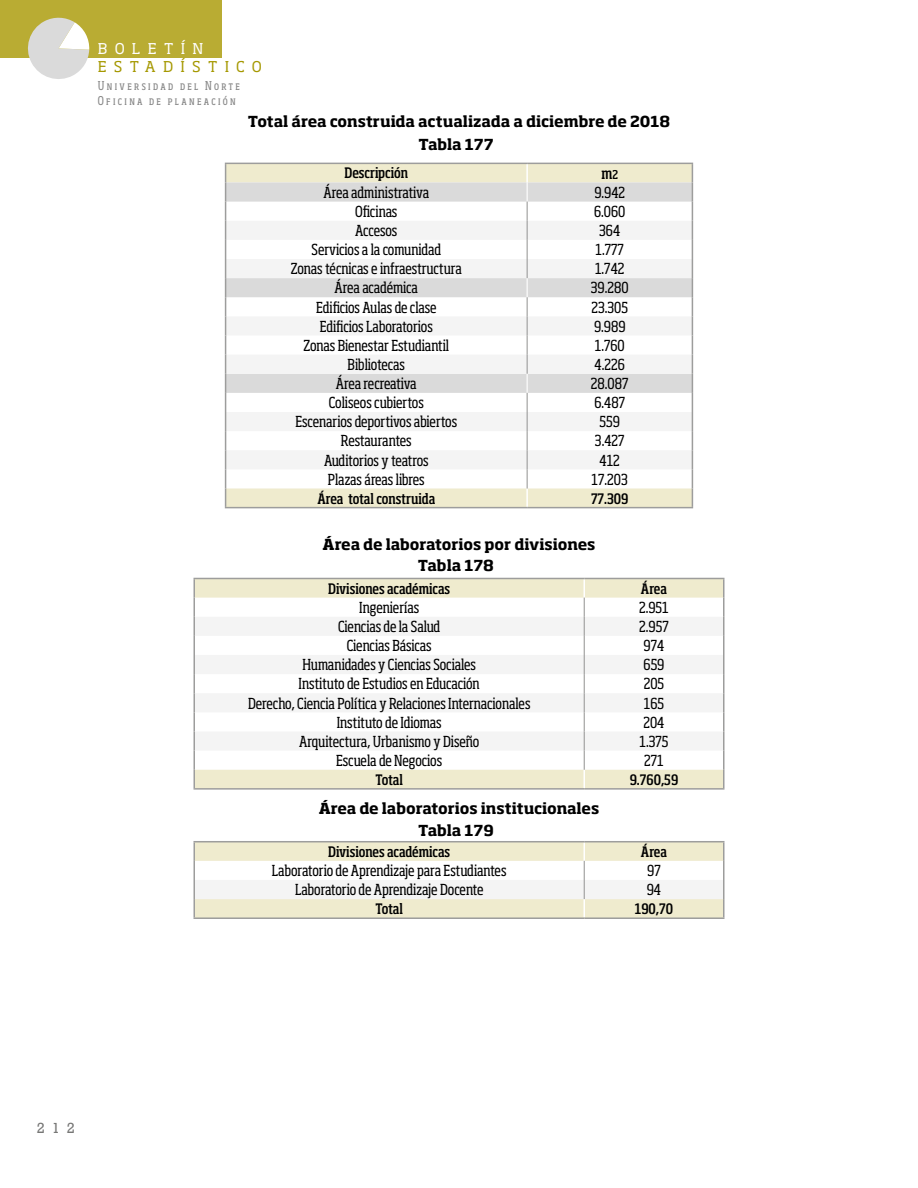
<style>
.page{position:relative;width:918px;height:1188px;background:#fff}
.page>*{position:absolute;margin:0;border:0;box-sizing:border-box;transform-origin:0 0}
.t1{font:condensed 15px "Soho Std";color:#000}
.t2{font:700 15px "Soho Std";letter-spacing:-.005em;color:#000}
.t3{font:condensed 15px "Soho Std";letter-spacing:-.02em;color:#000}
.t4{font:15px "Rockwell";color:#777776}
.t5{font:500 condensed 15px "Soho Std";color:#000}
.t6{font:14.7px "Soho Std";letter-spacing:.485em;color:#a59800}
.t7{font:14.7px "Soho Std";letter-spacing:.5em;color:#fff}
.t8{font:500 condensed 14.25px "Soho Std";letter-spacing:-.005em;color:#000}
.t9{font:condensed 12px/14.4px "Soho Std";letter-spacing:.195em;color:#878787}
.s1{font-size:12px}
</style>
<div class="page">
<div style="left:0;top:0;width:222px;height:58px;background:#b9ac33"></div>
<svg style="left:27px;top:17px;width:62px;height:62px"></svg>
<svg style="left:226px;top:164px;width:466px;height:343px;fill:#efebce"></svg>
<svg style="left:226px;top:182px;width:466px;height:39px"></svg>
<svg style="left:226px;top:221px;width:466px;height:248px;fill:#f4f4f4"></svg>
<svg style="left:526px;top:164px;width:2px;height:343px"></svg>
<hr style="left:225px;top:163px;width:302px;height:1px;background:#9d9d9c">
<hr style="left:527px;top:163px;width:166px;height:1px;background:#9d9d9c">
<svg style="left:225px;top:164px;width:1px;height:343px"></svg>
<svg style="left:692px;top:164px;width:1px;height:343px"></svg>
<hr style="left:225px;top:507px;width:302px;height:1px;background:#9d9d9c">
<hr style="left:527px;top:507px;width:166px;height:1px;background:#9d9d9c">
<svg style="left:195px;top:579px;width:528px;height:209px"></svg>
<svg style="left:195px;top:617px;width:528px;height:134px;fill:#f4f4f4"></svg>
<svg style="left:584px;top:579px;width:1px;height:209px"></svg>
<hr style="left:194px;top:578px;width:390px;height:1px;background:#9d9d9c">
<hr style="left:584px;top:578px;width:140px;height:1px;background:#9d9d9c">
<svg style="left:194px;top:579px;width:1px;height:209px"></svg>
<svg style="left:723px;top:579px;width:1px;height:209px"></svg>
<hr style="left:194px;top:788px;width:390px;height:2px;background:#9d9d9c">
<hr style="left:584px;top:788px;width:140px;height:2px;background:#9d9d9c">
<hr style="left:194px;top:841px;width:390px;height:1px;background:#9d9d9c">
<hr style="left:584px;top:841px;width:140px;height:1px;background:#9d9d9c">
<svg style="left:194px;top:842px;width:530px;height:75px"></svg>
<hr style="left:194px;top:917px;width:390px;height:2px;background:#9d9d9c">
<hr style="left:584px;top:917px;width:140px;height:2px;background:#9d9d9c">
<p class="t7" style="left:98px;top:40px;width:107px">BOLETÍN</p>
<p class="t6" style="left:98px;top:57px;width:166px">ESTADÍSTICO</p>
<p class="t9" style="left:98px;top:79px;width:144px">Universidad del Norte<br>Oficina de planeación</p>
<p class="t2" style="left:248px;top:111px;width:424px">Total área construida actualizada a diciembre de 2018</p>
<p class="t2" style="left:418px;top:135px;width:77px">Tabla 177</p>
<p class="t8" style="left:345px;top:164px;width:65px">Descripción</p>
<p class="t5" style="left:601px;top:164px;width:18px">m<span class="s1">2</span></p>
<p class="t1" style="left:324px;top:183px;width:107px">Área administrativa</p>
<p class="t1" style="left:594px;top:183px;width:32px">9.942</p>
<p class="t1" style="left:355px;top:202px;width:44px">Oficinas</p>
<p class="t1" style="left:594px;top:202px;width:33px">6.060</p>
<p class="t1" style="left:355px;top:221px;width:44px">Accesos</p>
<p class="t1" style="left:599px;top:221px;width:23px">364</p>
<p class="t1" style="left:312px;top:240px;width:131px">Servicios a la comunidad</p>
<p class="t1" style="left:596px;top:240px;width:30px">1.777</p>
<p class="t1" style="left:291px;top:259px;width:173px">Zonas técnicas e infraestructura</p>
<p class="t1" style="left:595px;top:259px;width:31px">1.742</p>
<p class="t1" style="left:335px;top:279px;width:85px">Área académica</p>
<p class="t1" style="left:591px;top:279px;width:39px">39.280</p>
<p class="t1" style="left:316px;top:298px;width:122px">Edificios Aulas de clase</p>
<p class="t1" style="left:591px;top:298px;width:38px">23.305</p>
<p class="t1" style="left:320px;top:317px;width:115px">Edificios Laboratorios</p>
<p class="t1" style="left:594px;top:317px;width:33px">9.989</p>
<p class="t1" style="left:303px;top:336px;width:147px">Zonas Bienestar Estudiantil</p>
<p class="t1" style="left:595px;top:336px;width:31px">1.760</p>
<p class="t1" style="left:348px;top:355px;width:59px">Bibliotecas</p>
<p class="t1" style="left:595px;top:355px;width:32px">4.226</p>
<p class="t1" style="left:336px;top:374px;width:82px">Área recreativa</p>
<p class="t1" style="left:591px;top:374px;width:39px">28.087</p>
<p class="t1" style="left:329px;top:393px;width:96px">Coliseos cubiertos</p>
<p class="t1" style="left:594px;top:393px;width:32px">6.487</p>
<p class="t1" style="left:295px;top:412px;width:163px">Escenarios deportivos abiertos</p>
<p class="t1" style="left:600px;top:412px;width:22px">559</p>
<p class="t1" style="left:341px;top:432px;width:72px">Restaurantes</p>
<p class="t1" style="left:595px;top:432px;width:31px">3.427</p>
<p class="t3" style="left:324px;top:451px;width:106px">Auditorios y teatros</p>
<p class="t1" style="left:600px;top:451px;width:22px">412</p>
<p class="t1" style="left:328px;top:470px;width:98px">Plazas áreas libres</p>
<p class="t1" style="left:592px;top:470px;width:38px">17.203</p>
<p class="t8" style="left:317px;top:489px;width:119px">Área total construida</p>
<p class="t8" style="left:591px;top:489px;width:39px">77.309</p>
<p class="t2" style="left:323px;top:535px;width:274px">Área de laboratorios por divisiones</p>
<p class="t8" style="left:328px;top:579px;width:124px">Divisiones académicas</p>
<p class="t8" style="left:641px;top:579px;width:28px">Área</p>
<p class="t1" style="left:359px;top:598px;width:61px">Ingenierías</p>
<p class="t1" style="left:639px;top:598px;width:31px">2.951</p>
<p class="t1" style="left:338px;top:617px;width:104px">Ciencias de la Salud</p>
<p class="t1" style="left:639px;top:617px;width:31px">2.957</p>
<p class="t1" style="left:347px;top:636px;width:86px">Ciencias Básicas</p>
<p class="t1" style="left:644px;top:636px;width:22px">974</p>
<p class="t1" style="left:302px;top:655px;width:175px">Humanidades y Ciencias Sociales</p>
<p class="t1" style="left:644px;top:655px;width:22px">659</p>
<p class="t1" style="left:299px;top:675px;width:183px">Instituto de Estudios en Educación</p>
<p class="t1" style="left:644px;top:675px;width:22px">205</p>
<p class="t1" style="left:248px;top:694px;width:284px">Derecho, Ciencia Política y Relaciones Internacionales</p>
<p class="t1" style="left:644px;top:694px;width:22px">165</p>
<p class="t1" style="left:337px;top:713px;width:106px">Instituto de Idiomas</p>
<p class="t1" style="left:644px;top:713px;width:23px">204</p>
<p class="t1" style="left:299px;top:732px;width:181px">Arquitectura, Urbanismo y Diseño</p>
<p class="t1" style="left:639px;top:732px;width:31px">1.375</p>
<p class="t1" style="left:336px;top:751px;width:108px">Escuela de Negocios</p>
<p class="t1" style="left:644px;top:751px;width:21px">271</p>
<p class="t8" style="left:375px;top:771px;width:29px">Total</p>
<p class="t8" style="left:630px;top:771px;width:50px">9.760,59</p>
<p class="t2" style="left:319px;top:798px;width:282px">Área de laboratorios institucionales</p>
<p class="t8" style="left:328px;top:843px;width:124px">Divisiones académicas</p>
<p class="t8" style="left:641px;top:843px;width:28px">Área</p>
<p class="t1" style="left:272px;top:861px;width:236px">Laboratorio de Aprendizaje para Estudiantes</p>
<p class="t1" style="left:647px;top:861px;width:15px">97</p>
<p class="t1" style="left:295px;top:880px;width:190px">Laboratorio de Aprendizaje Docente</p>
<p class="t1" style="left:647px;top:880px;width:16px">94</p>
<p class="t8" style="left:375px;top:900px;width:29px">Total</p>
<p class="t8" style="left:635px;top:900px;width:40px">190,70</p>
<p class="t2" style="left:418px;top:556px;width:78px">Tabla 178</p>
<p class="t2" style="left:418px;top:821px;width:77px">Tabla 179</p>
<p class="t4" style="left:37px;top:1119px;width:40px">212</p>
</div>
